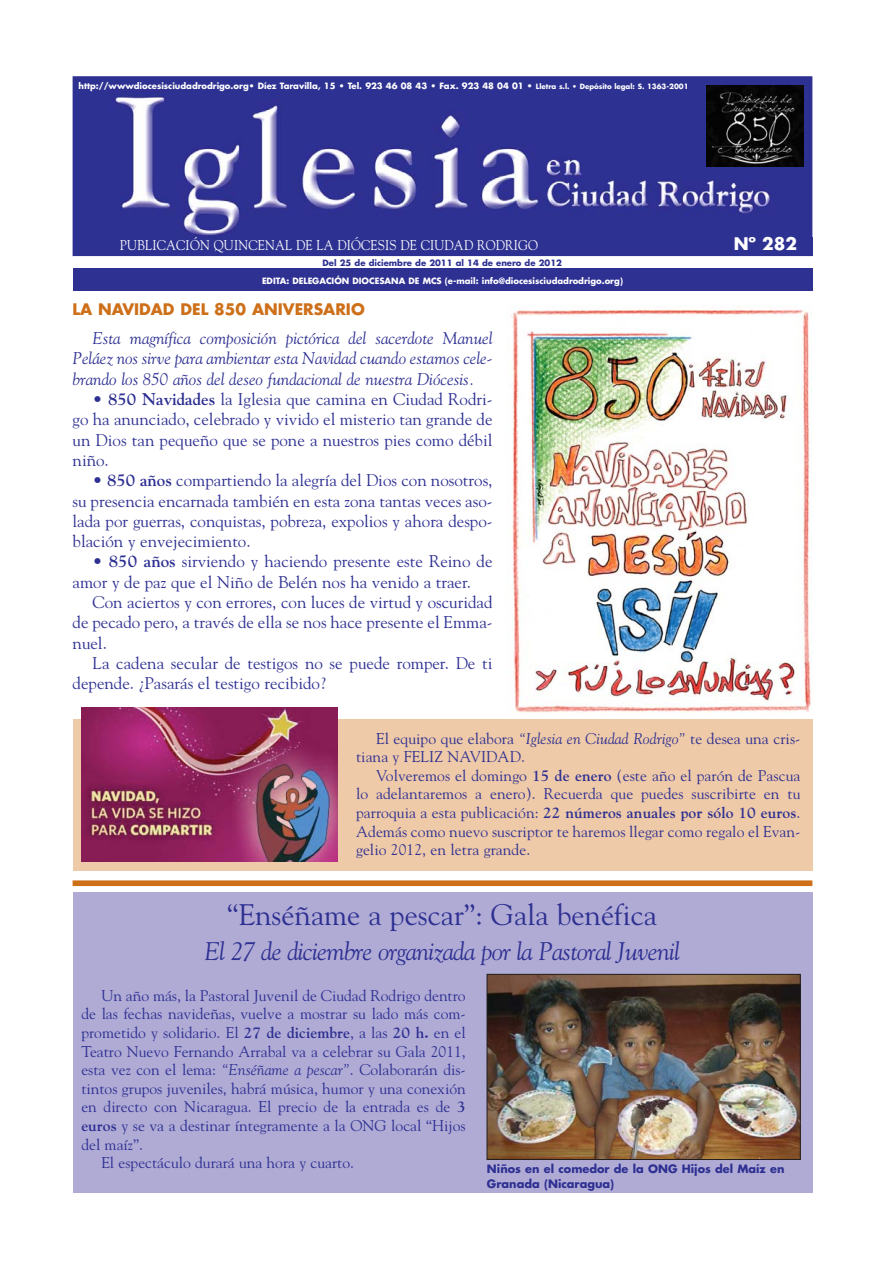
<style>
.page{position:relative;width:893px;height:1263px;background:#fff}
.page>*{position:absolute;margin:0;border:0;box-sizing:border-box;transform-origin:0 0}
.t1{font:29.55px "Goudy";color:#2e3092}
.t2{font:italic 25.35px "Goudy";letter-spacing:-.025em;color:#2e3092}
.t3{font:16.95px/20.2px "Goudy";color:#2e3092;text-align:justify}
.t4{font:italic 16.95px/20.2px "Goudy";color:#2e3092;text-align:justify}
.t5{font:700 16.95px "Futura";color:#fff}
.t6{font:15.45px/18.6px "Goudy";color:#2e3092}
.t7{font:700 15.45px "Futura";color:#ce7019}
.t8{font:14.1px "Goudy";letter-spacing:.015em;color:#fff;scale:.9 1}
.t9{font:700 11.25px/14.9px "Futura";color:#2e3092}
.t10{font:700 8.4px "Futura";color:#fff}
.t11{font:700 8.4px "Futura";color:#2e3092}
.s1{font-size:7.05px}
.s2{font-weight:700}
.s3{font-style:italic}
</style>
<div class="page">
<div style="left:73px;top:237px;width:739px;height:18px;background:#2e3092"></div>
<img style="left:77px;top:80px;width:731px;height:157px">
<div style="left:73px;top:76px;width:739px;height:180px;border:3px solid #2e3092"></div>
<div style="left:73px;top:268px;width:739px;height:23px;background:#2e3092"></div>
<img style="left:706px;top:86px;width:97px;height:80px">
<div style="left:73px;top:719px;width:739px;height:152px;background:#efcaa8"></div>
<img style="left:81px;top:708px;width:256px;height:153px">
<img style="left:510px;top:307px;width:301px;height:407px">
<div style="left:73px;top:880px;width:739px;height:6px;background:#ce7019"></div>
<div style="left:73px;top:893px;width:739px;height:300px;background:#b0abd5"></div>
<img style="left:489px;top:976px;width:309px;height:182px">
<div style="left:487px;top:974px;width:313px;height:186px;border:1px solid #231f20"></div>
<p class="t10" style="left:78px;top:82px;width:611px">http://wwwdiocesisciudadrodrigo.org• Díez Taravilla, 15 • Tel. 923 46 08 43 • Fax. 923 48 04 01 • <span class="s1">Lletra s.l. • Depósito legal: S. 1363-2001</span></p>
<p class="t8" style="left:120px;top:240px;width:466px">PUBLICACIÓN QUINCENAL DE LA DIÓCESIS DE CIUDAD RODRIGO</p>
<p class="t5" style="left:734px;top:236px;width:65px">Nº 282</p>
<p class="t11" style="left:322px;top:259px;width:241px">Del 25 de diciembre de 2011 al 14 de enero de 2012</p>
<p class="t10" style="left:262px;top:277px;width:362px">EDITA: DELEGACIÓN DIOCESANA DE MCS (e-mail: info@diocesisciudadrodrigo.org)</p>
<p class="t7" style="left:73px;top:302px;width:294px">LA NAVIDAD DEL 850 ANIVERSARIO</p>
<p class="t4" style="left:73px;top:329px;width:421px;text-indent:20px">Esta magnífica composición pictórica del sacerdote Manuel Peláez nos sirve para ambientar esta Navidad cuando estamos cele&shy;brando los 850 años del deseo fundacional de nuestra Diócesis.</p>
<p class="t3" style="left:73px;top:390px;width:421px;text-indent:20px">• <span class="s2">850 Navidades</span> la Iglesia que camina en Ciudad Rodri&shy;go ha anunciado, celebrado y vivido el misterio tan grande de un Dios tan pequeño que se pone a nuestros pies como débil niño.</p>
<p class="t3" style="left:73px;top:472px;width:421px;text-indent:20px">• <span class="s2">850 años</span> compartiendo la alegría del Dios con nosotros, su presencia encarnada también en esta zona tantas veces aso&shy;lada por guerras, conquistas, pobreza, expolios y ahora despo&shy;blación y envejecimiento.</p>
<p class="t3" style="left:73px;top:553px;width:421px;text-indent:20px">• <span class="s2">850 años</span> sirviendo y haciendo presente este Reino de amor y de paz que el Niño de Belén nos ha venido a traer.</p>
<p class="t3" style="left:73px;top:593px;width:421px;text-indent:20px">Con aciertos y con errores, con luces de virtud y oscuridad de pecado pero, a través de ella se nos hace presente el Emma&shy;nuel.</p>
<p class="t3" style="left:73px;top:654px;width:421px;text-indent:20px">La cadena secular de testigos no se puede romper. De ti depende. ¿Pasarás el testigo recibido?</p>
<p class="t6" style="left:356px;top:730px;width:446px;text-indent:20px">El equipo que elabora <span class="s3">“Iglesia en Ciudad Rodrigo”</span> te desea una cris&shy;tiana y FELIZ NAVIDAD.</p>
<p class="t6" style="left:356px;top:767px;width:446px;text-align:justify;text-indent:20px">Volveremos el domingo <span class="s2">15 de enero</span> (este año el parón de Pascua lo adelantaremos a enero). Recuerda que puedes suscribirte en tu parroquia a esta publicación: <span class="s2">22 números anuales por sólo 10 euros</span>.<br>Además como nuevo suscriptor te haremos llegar como regalo el Evan&shy;gelio 2012, en letra grande.</p>
<h1 class="t1" style="left:227px;top:903px;width:431px">“Enséñame a pescar”: Gala benéfica</h1>
<h2 class="t2" style="left:204px;top:941px;width:477px">El 27 de diciembre organizada por la Pastoral Juvenil</h2>
<p class="t6" style="left:101px;top:987px;width:366px">Un año más, la Pastoral Juvenil de Ciudad Rodrigo dentro</p>
<p class="t6" style="left:81px;top:1006px;width:386px">de las fechas navideñas, vuelve a mostrar su lado más com-</p>
<p class="t6" style="left:81px;top:1024px;width:386px">prometido y solidario. El <span class="s2">27 de diciembre</span>, a las <span class="s2">20 h.</span> en el</p>
<p class="t6" style="left:81px;top:1043px;width:386px">Teatro Nuevo Fernando Arrabal va a celebrar su Gala 2011,</p>
<p class="t6" style="left:81px;top:1062px;width:386px">esta vez con el lema: <span class="s3">“Enséñame a pescar”</span>. Colaborarán dis-</p>
<p class="t6" style="left:81px;top:1080px;width:386px">tintos grupos juveniles, habrá música, humor y una conexión</p>
<p class="t6" style="left:81px;top:1099px;width:386px">en directo con Nicaragua. El precio de la entrada es de <span class="s2">3</span></p>
<p class="t6" style="left:81px;top:1118px;width:386px"><span class="s2">euros</span> y se va a destinar íntegramente a la ONG local “Hijos</p>
<p class="t6" style="left:81px;top:1136px;width:63px">del maíz”.</p>
<p class="t6" style="left:101px;top:1155px;width:254px">El espectáculo durará una hora y cuarto.</p>
<p class="t9" style="left:487px;top:1162px;width:299px">Niños en el comedor de la ONG Hijos del Maíz en<br>Granada (Nicaragua)</p>
</div>
